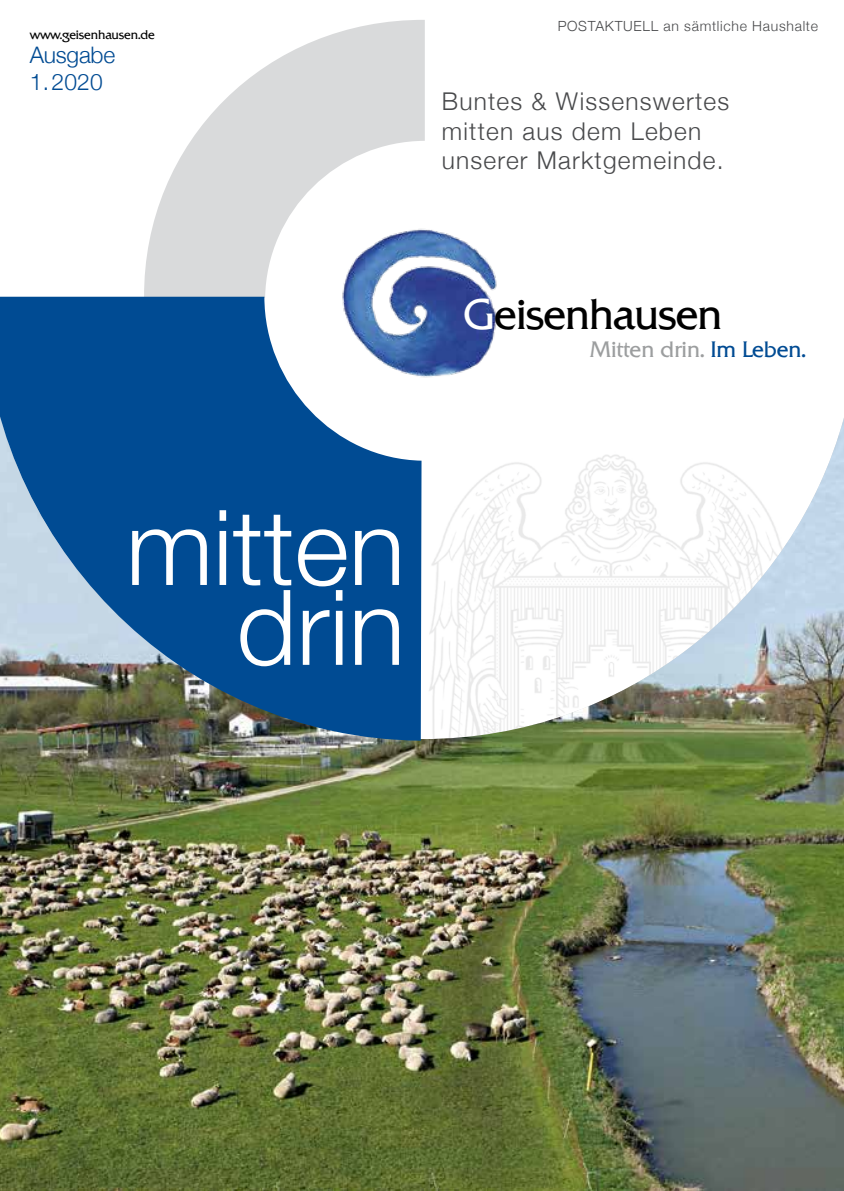
<style>
.page{position:relative;width:844px;height:1191px;background:#fff}
.page>*{position:absolute;margin:0;border:0;box-sizing:border-box;transform-origin:0 0}
.t1{font:300 104.65px/79.8px "Helvetica Neue";color:#fff;text-align:right}
.t2{font:300 41.3px "Quadrat Serial";letter-spacing:-.02em;color:#000}
.t3{font:300 24.5px/29.4px "Helvetica Neue";letter-spacing:.05em;color:#48494b}
.t4{font:300 22.75px/26.2px "Helvetica Neue";letter-spacing:-.01em;color:#004b93}
.t5{font:300 21.53px "Quadrat Serial";color:#9c9e9f}
.t6{font:300 14px "Helvetica Neue";letter-spacing:.05em;color:#48494b}
.t7{font:300 12.25px "Quadrat Serial";letter-spacing:-.01em;color:#000}
.s1{color:#fff}
.s2{color:#004b93}
</style>
<div class="page">
<img style="left:0;top:422px;width:843px;height:769px">
<svg style="left:144px;top:20px;width:280px;height:276px;fill:#d9dadb"></svg>
<img style="left:335px;top:220px;width:162px;height:158px">
<svg style="left:0;top:296px;width:421px;height:444px;background:#346b9d"></svg>
<p class="t7" style="left:30px;top:28px;width:126px">www.geisenhausen.de</p>
<p class="t4" style="left:30px;top:41px;width:87px">Ausgabe<br>1.2020</p>
<p class="t6" style="left:557px;top:15px;width:262px">POSTAKTUELL an sämtliche Haushalte</p>
<p class="t3" style="left:441px;top:85px;width:289px">Buntes &amp; Wissenswertes mitten aus dem Leben unserer Marktgemeinde.</p>
<h2 class="t2" style="left:463px;top:290px;width:260px"><span class="s1">G</span>eisenhausen</h2>
<p class="t5" style="left:589px;top:336px;width:218px">Mitten drin. <span class="s2">Im Leben.</span></p>
<h1 class="t1" style="left:126px;top:500px;width:280px">mitten drin</h1>
</div>
